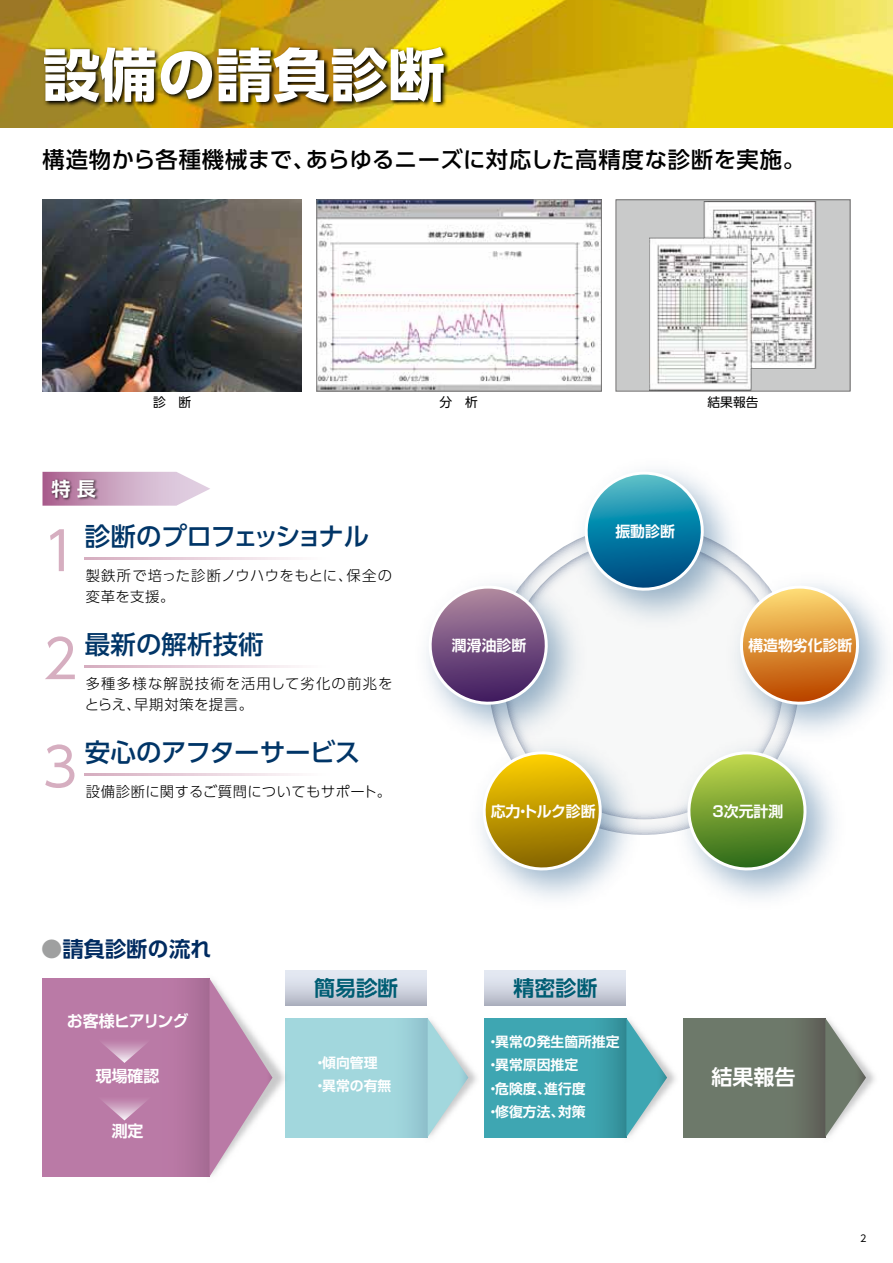
<style>
.page{position:relative;width:893px;height:1263px;background:#fff}
.page>*{position:absolute;margin:0;border:0;box-sizing:border-box;transform-origin:0 0}
.t1{font:700 57.45px "UD Shin Go Pro";color:#fff}
.t2{font:53.1px "UD Shin Go Pro";color:#d6aec0}
.t3{font:500 25.5px "UD Shin Go Pro";letter-spacing:-.01em;color:#003567}
.t4{font:500 25.5px "UD Shin Go Pro";letter-spacing:-.055em;color:#003567}
.t5{font:500 22.35px "UD Shin Go Pro";letter-spacing:.03em;color:#000}
.t6{font:700 21.3px "UD Shin Go Pro De";color:#002b60}
.t7{font:700 21px "UD Shin Go Pro De";color:#005d73}
.t8{font:700 21px "UD Shin Go Pro De";color:#fff}
.t9{font:700 19.2px "UD Shin Go Pro De";color:#fff}
.t10{font:700 15.9px "Shin Go Pro De";letter-spacing:-.04em;color:#fff}
.t11{font:700 15.9px "Shin Go Pro De";color:#fff}
.t12{font:700 14.85px "Shin Go Pro De";color:#fff}
.t13{font:300 14.4px/21.3px "UD Shin Go Pro";letter-spacing:.07em;color:#000}
.t14{font:300 14.4px/21.3px "UD Shin Go Pro";letter-spacing:.05em;color:#000}
.t15{font:300 14.4px "UD Shin Go Pro";letter-spacing:.03em;color:#000}
.t16{font:700 13.8px/23.4px "Shin Go Pro De";color:#fff}
.t17{font:12.75px "UD Shin Go Pro";color:#000}
.t18{font:9.6px "UD Shin Go Pro";color:#000}
.s1{color:#9fa0a0}
</style>
<div class="page">
<img style="left:0;top:0;width:893px;height:127px">
<img style="left:39px;top:43px;width:413px;height:83px">
<div style="left:504px;top:540px;width:280px;height:279px;background:#f7f8f8;border-radius:140px"></div>
<img style="left:559px;top:495px;width:184px;height:124px">
<svg style="left:576px;top:470px;width:136px;height:129px"></svg>
<img style="left:451px;top:560px;width:148px;height:166px">
<svg style="left:426px;top:577px;width:130px;height:136px"></svg>
<img style="left:714px;top:560px;width:173px;height:166px">
<svg style="left:731px;top:577px;width:136px;height:136px"></svg>
<img style="left:471px;top:726px;width:182px;height:173px">
<svg style="left:474px;top:743px;width:136px;height:136px"></svg>
<img style="left:662px;top:726px;width:181px;height:173px">
<svg style="left:679px;top:743px;width:136px;height:136px"></svg>
<svg style="left:85px;top:557px;width:210px;height:2px"></svg>
<svg style="left:85px;top:665px;width:210px;height:2px"></svg>
<svg style="left:85px;top:773px;width:210px;height:2px"></svg>
<img style="left:42px;top:200px;width:260px;height:191px">
<div style="left:616px;top:200px;width:234px;height:191px;background:#c9caca"></div>
<img style="left:318px;top:201px;width:282px;height:188px">
<div style="left:285px;top:970px;width:141px;height:36px;background:linear-gradient(to bottom,#edf2fc,#b3b7c4)"></div>
<div style="left:485px;top:970px;width:141px;height:36px;background:linear-gradient(to bottom,#edf2fc,#b3b7c4)"></div>
<img style="left:374px;top:970px;width:156px;height:168px">
<svg style="left:338px;top:1018px;width:90px;height:119px"></svg>
<svg style="left:428px;top:1018px;width:40px;height:119px"></svg>
<img style="left:572px;top:970px;width:156px;height:168px">
<svg style="left:485px;top:1018px;width:141px;height:119px"></svg>
<svg style="left:626px;top:1018px;width:41px;height:119px"></svg>
<img style="left:771px;top:1065px;width:104px;height:73px">
<div style="left:683px;top:1018px;width:142px;height:119px;background:linear-gradient(to right,#707e6e,#666d61)"></div>
<svg style="left:825px;top:1018px;width:41px;height:119px"></svg>
<img style="left:156px;top:970px;width:182px;height:207px">
<div style="left:43px;top:978px;width:167px;height:198px;background:linear-gradient(to right,#bd7da9,#b2749f)"></div>
<svg style="left:210px;top:978px;width:62px;height:198px"></svg>
<svg style="left:89px;top:1032px;width:71px;height:31px"></svg>
<svg style="left:89px;top:1089px;width:71px;height:31px"></svg>
<div style="left:316px;top:199px;width:286px;height:192px;border:1px solid #727171"></div>
<div style="left:616px;top:199px;width:234px;height:192px;border:1px solid #727171"></div>
<svg style="left:42px;top:472px;width:168px;height:34px"></svg>
<img style="left:49px;top:477px;width:52px;height:29px">
<img style="left:649px;top:202px;width:167px;height:189px">
<h1 class="t1" style="left:43px;top:28px;width:404px">設備の請負診断</h1>
<h3 class="t5" style="left:43px;top:142px;width:764px">構造物から各種機械まで、あらゆるニーズに対応した高精度な診断を実施。</h3>
<h3 class="t9" style="left:51px;top:473px;width:46px">特 長</h3>
<p class="t17" style="left:153px;top:392px;width:40px">診　断</p>
<p class="t17" style="left:440px;top:392px;width:40px">分　析</p>
<p class="t17" style="left:707px;top:392px;width:53px">結果報告</p>
<h2 class="t2" style="left:42px;top:508px;width:37px">1</h2>
<h3 class="t4" style="left:85px;top:515px;width:286px">診断のプロフェッショナル</h3>
<p class="t14" style="left:86px;top:564px;width:308px">製鉄所で培った診断ノウハウをもとに、保全の変革を支援。</p>
<h2 class="t2" style="left:42px;top:616px;width:37px">2</h2>
<h3 class="t3" style="left:85px;top:623px;width:180px">最新の解析技術</h3>
<p class="t13" style="left:85px;top:672px;width:309px">多種多様な解説技術を活用して劣化の前兆をとらえ、早期対策を提言。</p>
<h2 class="t2" style="left:42px;top:724px;width:37px">3</h2>
<h3 class="t3" style="left:85px;top:731px;width:277px">安心のアフターサービス</h3>
<p class="t15" style="left:86px;top:779px;width:307px">設備診断に関するご質問についてもサポート。</p>
<p class="t12" style="left:615px;top:519px;width:61px">振動診断</p>
<p class="t12" style="left:452px;top:633px;width:76px">潤滑油診断</p>
<p class="t12" style="left:748px;top:633px;width:106px">構造物劣化診断</p>
<p class="t12" style="left:491px;top:799px;width:106px">応力・トルク診断</p>
<p class="t12" style="left:712px;top:799px;width:72px">3次元計測</p>
<h3 class="t6" style="left:41px;top:931px;width:172px"><span class="s1">●</span>請負診断の流れ</h3>
<p class="t10" style="left:67px;top:1008px;width:124px">お客様ヒアリング</p>
<p class="t11" style="left:96px;top:1063px;width:65px">現場確認</p>
<p class="t11" style="left:112px;top:1118px;width:33px">測定</p>
<h3 class="t7" style="left:314px;top:971px;width:86px">簡易診断</h3>
<p class="t16" style="left:313px;top:1049px;width:80px">・傾向管理・異常の有無</p>
<h3 class="t7" style="left:513px;top:971px;width:86px">精密診断</h3>
<p class="t16" style="left:486px;top:1028px;width:135px">・異常の発生箇所推定・異常原因推定<br>・危険度、進行度<br>・修復方法、対策</p>
<h3 class="t8" style="left:711px;top:1060px;width:86px">結果報告</h3>
<p class="t18" style="left:860px;top:1230px;width:8px">2</p>
</div>
